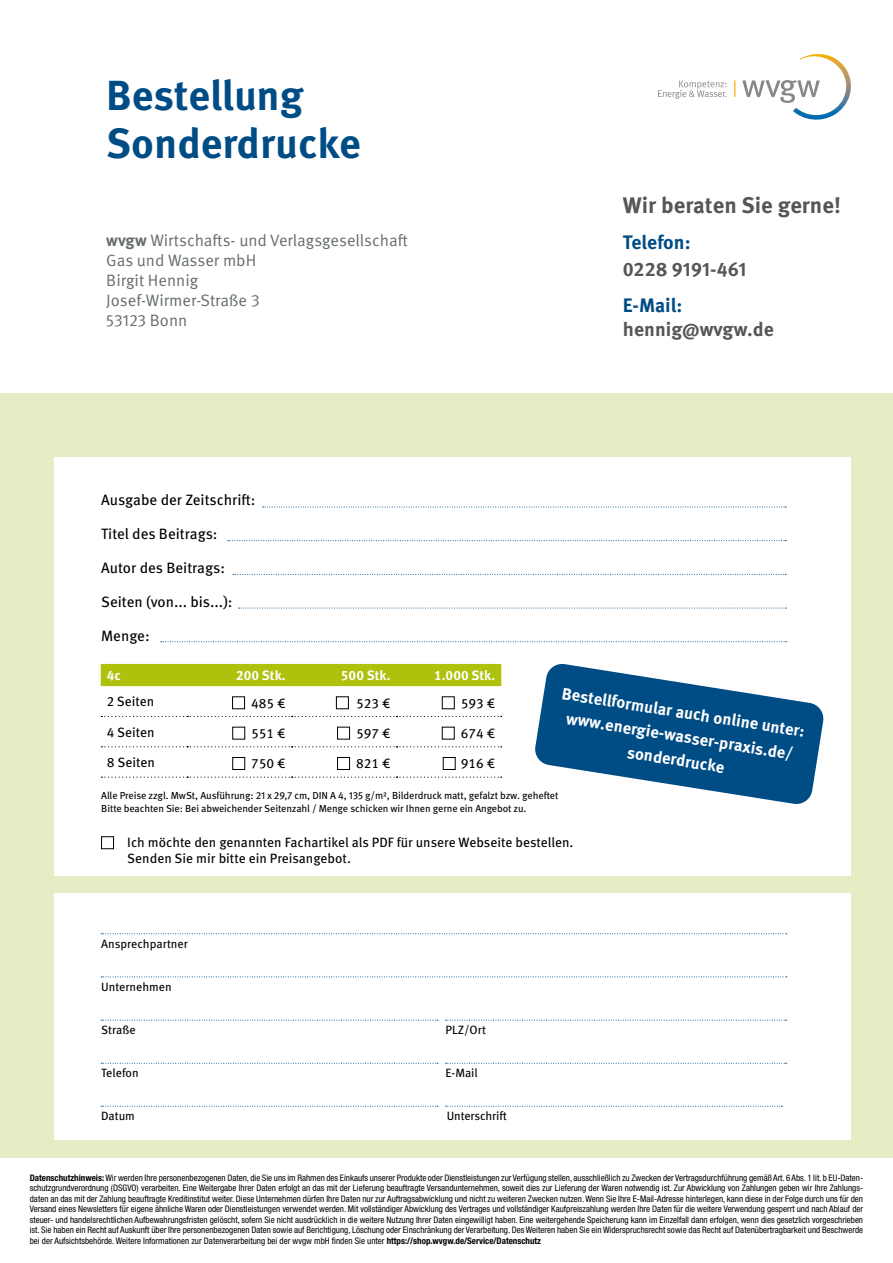
<style>
.page{position:relative;width:893px;height:1263px;background:#fff}
.page>*{position:absolute;margin:0;border:0;box-sizing:border-box;transform-origin:0 0}
.t1{font:700 42px/48px "Meta OT";color:#004c85}
.t2{font:700 22.5px "Meta OT";color:#565656}
.t3{font:700 19.5px "Meta OT";color:#565656}
.t4{font:700 19.5px "Meta OT";color:#004c85}
.t5{font:16.5px/19.8px "Meta OT Norm";color:#666c6e}
.t6{font:700 16.5px/24px "Meta OT";color:#fff;text-align:center}
.t7{font:15px "Meta OT";color:#000}
.t8{font:13.5px/16.2px "Meta OT";color:#000}
.t9{font:700 13.5px "Meta OT";color:#fff}
.t10{font:12px "Meta OT";color:#000}
.t11{font:10.2px/13.5px "Meta OT";letter-spacing:-.01em;color:#000}
.t12{font:condensed 9px/10.5px "Helvetica Neue LT Std";color:#000;text-align:justify}
.s1{font-family:"Meta OT";font-weight:700}
.s2{font-size:10.5px}
.s3{font-weight:700}
</style>
<div class="page">
<div style="left:0;top:393px;width:893px;height:765px;background:#e8ecc4"></div>
<div style="left:54px;top:893px;width:796px;height:247px;background:#fff"></div>
<div style="left:54px;top:457px;width:796px;height:419px;background:#fff"></div>
<svg style="left:101px;top:1106px;width:337px;height:1px"></svg>
<svg style="left:446px;top:1106px;width:336px;height:1px"></svg>
<svg style="left:101px;top:933px;width:686px;height:1px"></svg>
<svg style="left:101px;top:976px;width:686px;height:1px"></svg>
<svg style="left:101px;top:1020px;width:337px;height:1px"></svg>
<svg style="left:446px;top:1020px;width:341px;height:1px"></svg>
<svg style="left:101px;top:1063px;width:337px;height:1px"></svg>
<svg style="left:446px;top:1063px;width:341px;height:1px"></svg>
<svg style="left:263px;top:507px;width:523px;height:1px"></svg>
<svg style="left:228px;top:540px;width:558px;height:1px"></svg>
<svg style="left:233px;top:574px;width:553px;height:1px"></svg>
<svg style="left:238px;top:608px;width:548px;height:1px"></svg>
<svg style="left:161px;top:641px;width:626px;height:1px"></svg>
<svg style="left:535px;top:664px;width:289px;height:140px"></svg>
<div style="left:101px;top:836px;width:13px;height:13px;border:1px solid #000"></div>
<svg style="left:742px;top:54px;width:109px;height:66px"></svg>
<svg style="left:734px;top:80px;width:1px;height:17px"></svg>
<svg style="left:658px;top:80px;width:69px;height:19px"></svg>
<div style="left:101px;top:664px;width:400px;height:22px;background:#aec10d"></div>
<svg style="left:101px;top:716px;width:401px;height:1px"></svg>
<svg style="left:101px;top:746px;width:401px;height:1px"></svg>
<svg style="left:101px;top:777px;width:401px;height:1px"></svg>
<div style="left:232px;top:696px;width:13px;height:13px;border:1px solid #000"></div>
<div style="left:336px;top:696px;width:13px;height:13px;border:1px solid #000"></div>
<div style="left:442px;top:696px;width:13px;height:13px;border:1px solid #000"></div>
<div style="left:232px;top:727px;width:13px;height:12px;border:1px solid #000"></div>
<div style="left:337px;top:727px;width:13px;height:12px;border:1px solid #000"></div>
<div style="left:442px;top:727px;width:13px;height:12px;border:1px solid #000"></div>
<div style="left:232px;top:757px;width:13px;height:13px;border:1px solid #000"></div>
<div style="left:337px;top:757px;width:13px;height:13px;border:1px solid #000"></div>
<div style="left:443px;top:757px;width:13px;height:13px;border:1px solid #000"></div>
<h1 class="t1" style="left:106px;top:73px;width:256px">Bestellung<br>Sonderdrucke</h1>
<h2 class="t2" style="left:623px;top:191px;width:219px">Wir beraten Sie gerne!</h2>
<h3 class="t5" style="left:106px;top:231px;width:303px"><span class="s1">wvgw</span> Wirtschafts- und Verlagsgesellschaft<br>Gas und Wasser mbH<br>Birgit Hennig<br>Josef-Wirmer-Straße 3<br>53123 Bonn</h3>
<h3 class="t4" style="left:623px;top:230px;width:69px">Telefon:</h3>
<h3 class="t3" style="left:623px;top:258px;width:125px">0228 9191-461</h3>
<h3 class="t4" style="left:623px;top:294px;width:61px">E-Mail:</h3>
<h3 class="t3" style="left:623px;top:317px;width:152px">hennig@wvgw.de</h3>
<h3 class="t7" style="left:101px;top:490px;width:156px">Ausgabe der Zeitschrift:</h3>
<h3 class="t7" style="left:101px;top:524px;width:118px">Titel des Beitrags:</h3>
<h3 class="t7" style="left:101px;top:558px;width:125px">Autor des Beitrags:</h3>
<h3 class="t7" style="left:101px;top:592px;width:133px">Seiten (von... bis...):</h3>
<h3 class="t7" style="left:101px;top:626px;width:50px">Menge:</h3>
<h3 class="t9" style="left:107px;top:667px;width:15px">4c</h3>
<h3 class="t9" style="left:236px;top:667px;width:51px">200 Stk.</h3>
<h3 class="t9" style="left:341px;top:667px;width:51px">500 Stk.</h3>
<h3 class="t9" style="left:434px;top:667px;width:63px">1.000 Stk.</h3>
<h3 class="t8" style="left:107px;top:694px;width:49px">2 Seiten</h3>
<h3 class="t8" style="left:251px;top:695px;width:36px">485 €</h3>
<h3 class="t8" style="left:356px;top:695px;width:36px">523 €</h3>
<h3 class="t8" style="left:461px;top:695px;width:36px">593 €</h3>
<h3 class="t8" style="left:107px;top:724px;width:49px">4 Seiten</h3>
<h3 class="t8" style="left:251px;top:725px;width:36px">551 €</h3>
<h3 class="t8" style="left:356px;top:725px;width:36px">597 €</h3>
<h3 class="t8" style="left:461px;top:725px;width:36px">674 €</h3>
<h3 class="t8" style="left:107px;top:754px;width:50px">8 Seiten</h3>
<h3 class="t8" style="left:251px;top:756px;width:36px">750 €</h3>
<h3 class="t8" style="left:356px;top:756px;width:36px">821 €</h3>
<h3 class="t8" style="left:461px;top:756px;width:36px">916 €</h3>
<h3 class="t6" style="left:564px;top:682px;width:247px;rotate:9deg">Bestellformular auch online unter: www.energie-wasser-praxis.de/ sonderdrucke</h3>
<p class="t11" style="left:101px;top:788px;width:459px">Alle Preise zzgl. MwSt, Ausführung: 21 x 29,7 cm, DIN A 4, 135 g/m², Bilderdruck matt, gefalzt bzw. geheftet<br>Bitte beachten Sie: Bei abweichender Seitenzahl / Menge schicken wir Ihnen gerne ein Angebot zu<span class="s2">.</span></p>
<h3 class="t8" style="left:127px;top:834px;width:448px">Ich möchte den genannten Fachartikel als PDF für unsere Webseite bestellen.<br>Senden Sie mir bitte ein Preisangebot.</h3>
<h3 class="t10" style="left:101px;top:936px;width:88px">Ansprechpartner</h3>
<h3 class="t10" style="left:101px;top:979px;width:72px">Unternehmen</h3>
<h3 class="t10" style="left:101px;top:1022px;width:36px">Straße</h3>
<h3 class="t10" style="left:446px;top:1022px;width:42px">PLZ/Ort</h3>
<h3 class="t10" style="left:101px;top:1065px;width:39px">Telefon</h3>
<h3 class="t10" style="left:446px;top:1065px;width:34px">E-Mail</h3>
<h3 class="t10" style="left:101px;top:1108px;width:35px">Datum</h3>
<h3 class="t10" style="left:447px;top:1108px;width:62px">Unterschrift</h3>
<p class="t12" style="left:30px;top:1172px;width:835px"><span class="s3">Datenschutzhinweis:</span> Wir werden Ihre personenbezogenen Daten, die Sie uns im Rahmen des Einkaufs unserer Produkte oder Dienstleistungen zur Verfügung stellen, ausschließlich zu Zwecken der Vertragsdurchführung gemäß Art. 6 Abs. 1 lit. b EU-Daten&shy;schutzgrundverordnung (DSGVO) verarbeiten. Eine Weitergabe Ihrer Daten erfolgt an das mit der Lieferung beauftragte Versandunternehmen, soweit dies zur Lieferung der Waren notwendig ist. Zur Abwicklung von Zahlungen geben wir Ihre Zahlungs&shy;daten an das mit der Zahlung beauftragte Kreditinstitut weiter. Diese Unternehmen dürfen Ihre Daten nur zur Auftragsabwicklung und nicht zu weiteren Zwecken nutzen. Wenn Sie Ihre E-Mail-Adresse hinterlegen, kann diese in der Folge durch uns für den Versand eines Newsletters für eigene ähnliche Waren oder Dienstleistungen verwendet werden. Mit vollständiger Abwicklung des Vertrages und vollständiger Kaufpreiszahlung werden Ihre Daten für die weitere Verwendung gesperrt und nach Ablauf der steuer- und handelsrechtlichen Aufbewahrungsfristen gelöscht, sofern Sie nicht ausdrücklich in die weitere Nutzung Ihrer Daten eingewilligt haben. Eine weitergehende Speicherung kann im Einzelfall dann erfolgen, wenn dies gesetzlich vorgeschrieben ist. Sie haben ein Recht auf Auskunft über Ihre personenbezogenen Daten sowie auf Berichtigung, Löschung oder Einschränkung der Verarbeitung. Des Weiteren haben Sie ein Widerspruchsrecht sowie das Recht auf Datenübertragbarkeit und Beschwerde bei der Aufsichtsbehörde. Weitere Informationen zur Datenverarbeitung bei der wvgw mbH finden Sie unter <span class="s3">https://shop.wvgw.de/Service/Datenschutz</span></p>
</div>
